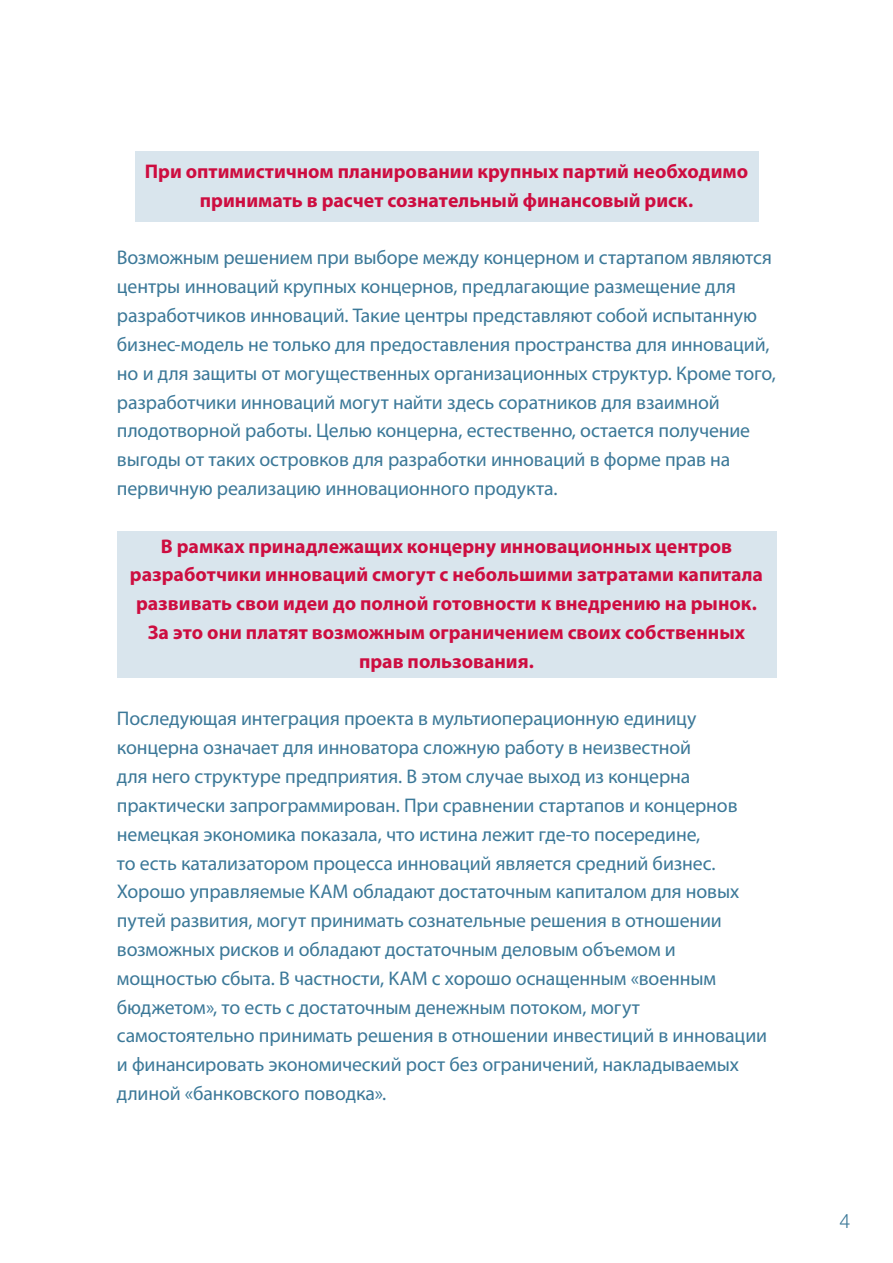
<style>
.page{position:relative;width:893px;height:1263px;background:#fff}
.page>*{position:absolute;margin:0;border:0;box-sizing:border-box;transform-origin:0 0}
.t1{font:19.8px/28.8px "Myriad Pro";letter-spacing:-.005em;color:#3b7898}
.t2{font:700 19.8px/28.8px "Myriad Pro";color:#cd0d40;text-align:center}
.t3{font:300 19.8px "Helvetica Neue";color:#3b7898}
</style>
<div class="page">
<div style="left:117px;top:531px;width:659px;height:147px;background:#d9e5ed"></div>
<div style="left:135px;top:151px;width:623px;height:70px;background:#d9e5ed"></div>
<p class="t2" style="left:145px;top:156px;width:605px">При оптимистичном планировании крупных партий необходимо принимать в расчет сознательный финансовый риск.</p>
<p class="t1" style="left:117px;top:243px;width:660px">Возможным решением при выборе между концерном и стартапом являются центры инноваций крупных концернов, предлагающие размещение для разработчиков инноваций. Такие центры представляют собой испытанную бизнес-модель не только для предоставления пространства для инноваций, но и для защиты от могущественных организационных структур. Кроме того, разработчики инноваций могут найти здесь соратников для взаимной плодотворной работы. Целью концерна, естественно, остается получение выгоды от таких островков для разработки инноваций в форме прав на первичную реализацию инновационного продукта.</p>
<p class="t2" style="left:130px;top:531px;width:635px">В рамках принадлежащих концерну инновационных центров разработчики инноваций смогут с небольшими затратами капитала развивать свои идеи до полной готовности к внедрению на рынок.<br>За это они платят возможным ограничением своих собственных прав пользования.</p>
<p class="t1" style="left:117px;top:704px;width:652px">Последующая интеграция проекта в мультиоперационную единицу концерна означает для инноватора сложную работу в неизвестной<br>для него структуре предприятия. В этом случае выход из концерна практически запрограммирован. При сравнении стартапов и концернов немецкая экономика показала, что истина лежит где-то посередине,<br>то есть катализатором процесса инноваций является средний бизнес.<br>Хорошо управляемые KAM обладают достаточным капиталом для новых путей развития, могут принимать сознательные решения в отношении возможных рисков и обладают достаточным деловым объемом и мощностью сбыта. В частности, KAM с хорошо оснащенным «военным бюджетом», то есть с достаточным денежным потоком, могут самостоятельно принимать решения в отношении инвестиций в инновации и финансировать экономический рост без ограничений, накладываемых длиной «банковского поводка».</p>
<p class="t3" style="left:839px;top:1209px;width:13px">4</p>
</div>
